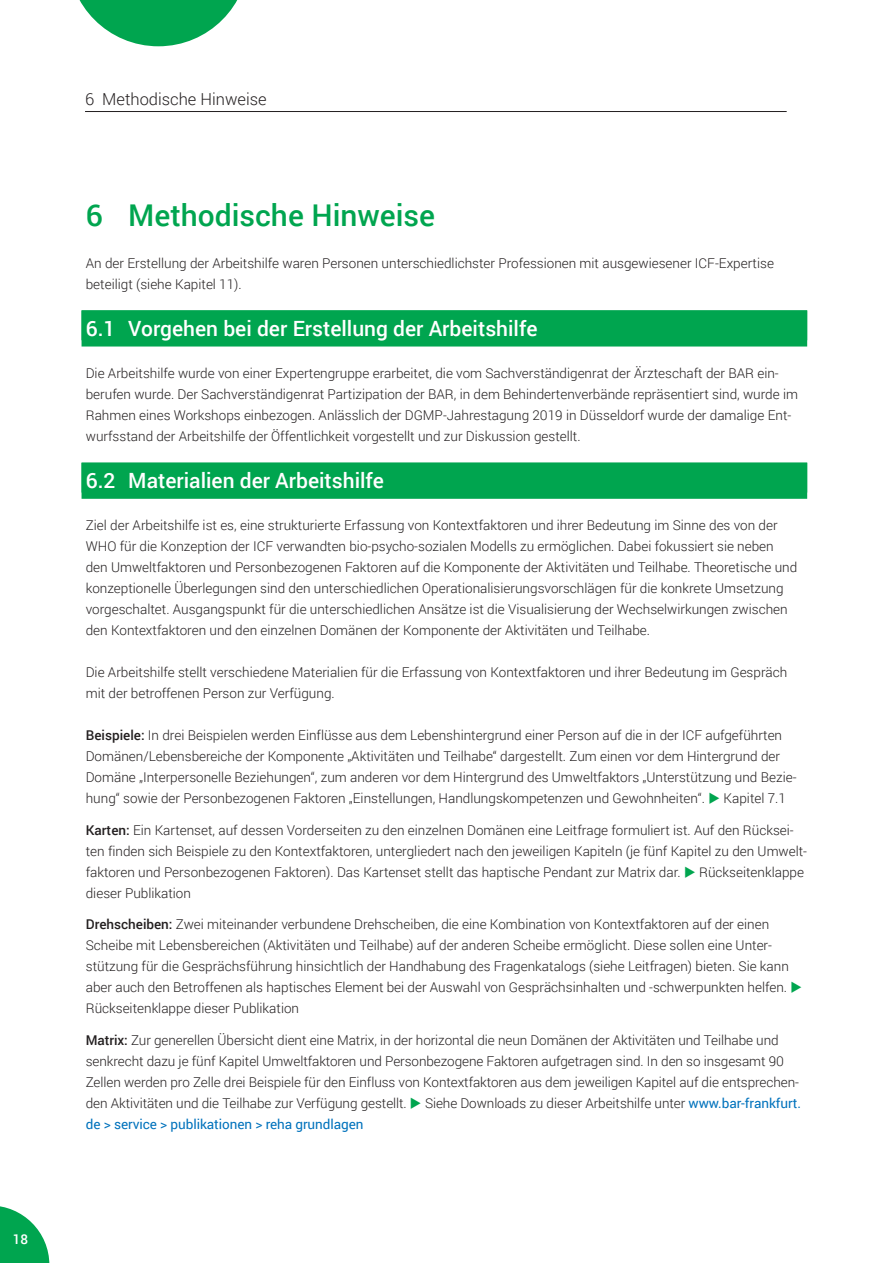
<style>
.page{position:relative;width:893px;height:1263px;background:#fff}
.page>*{position:absolute;margin:0;border:0;box-sizing:border-box;transform-origin:0 0}
.Headline_20pt{font:500 30px "Roboto";color:#00a54f}
.Subheadline_14pt{font:500 21px "Roboto";color:#fff}
.Kopfzeile_11pt{font:300 16.5px "Roboto";color:#231f20}
.Fließtext_9pt{font:300 13.5px/21px "Roboto";color:#231f20}
.t1{font:500 13.5px "Roboto";color:#fff}
.s1{font-weight:500}
.s2{color:#00a54f}
.s3{font-weight:400;color:#0072bc}
</style>
<div class="page">
<hr style="left:85px;top:111px;width:702px;height:1px;background:#231f20">
<svg style="left:0;top:1206px;width:49px;height:57px"></svg>
<div style="left:82px;top:310px;width:725px;height:36px;background:#00a54f"></div>
<div style="left:82px;top:463px;width:725px;height:36px;background:#00a54f"></div>
<svg style="left:79px;top:0;width:159px;height:46px"></svg>
<p class="t1" style="left:13px;top:1230px;width:17px">18</p>
<p class="Kopfzeile_11pt" style="left:85px;top:88px;width:183px">6 Methodische Hinweise</p>
<p class="Headline_20pt" style="left:86px;top:194px;width:351px">6 Methodische Hinweise</p>
<p class="Fließtext_9pt" style="left:86px;top:252px;width:690px">An der Erstellung der Arbeitshilfe waren Personen unterschiedlichster Professionen mit ausgewiesener ICF-Expertise beteiligt (siehe Kapitel 11).</p>
<p class="Subheadline_14pt" style="left:86px;top:314px;width:453px">6.1 Vorgehen bei der Erstellung der Arbeitshilfe</p>
<p class="Fließtext_9pt" style="left:86px;top:362px;width:714px">Die Arbeitshilfe wurde von einer Expertengruppe erarbeitet, die vom Sachverständigenrat der Ärzteschaft der BAR ein&shy;berufen wurde. Der Sachverständigenrat Partizipation der BAR, in dem Behindertenverbände repräsentiert sind, wurde im Rahmen eines Workshops einbezogen. Anlässlich der DGMP-Jahrestagung 2019 in Düsseldorf wurde der damalige Ent&shy;wurfsstand der Arbeitshilfe der Öffentlichkeit vorgestellt und zur Diskussion gestellt.</p>
<p class="Subheadline_14pt" style="left:86px;top:466px;width:300px">6.2 Materialien der Arbeitshilfe</p>
<p class="Fließtext_9pt" style="left:86px;top:515px;width:713px">Ziel der Arbeitshilfe ist es, eine strukturierte Erfassung von Kontextfaktoren und ihrer Bedeutung im Sinne des von der WHO für die Konzeption der ICF verwandten bio-psycho-sozialen Modells zu ermöglichen. Dabei fokussiert sie neben den Umweltfaktoren und Personbezogenen Faktoren auf die Komponente der Aktivitäten und Teilhabe. Theoretische und konzeptionelle Überlegungen sind den unterschiedlichen Operationalisierungsvorschlägen für die konkrete Umsetzung vorgeschaltet. Ausgangspunkt für die unterschiedlichen Ansätze ist die Visualisierung der Wechselwirkungen zwischen den Kontextfaktoren und den einzelnen Domänen der Komponente der Aktivitäten und Teilhabe.</p>
<p class="Fließtext_9pt" style="left:86px;top:662px;width:703px">Die Arbeitshilfe stellt verschiedene Materialien für die Erfassung von Kontextfaktoren und ihrer Bedeutung im Gespräch mit der betroffenen Person zur Verfügung.</p>
<p class="Fließtext_9pt" style="left:86px;top:725px;width:712px"><span class="s1">Beispiele:</span> In drei Beispielen werden Einflüsse aus dem Lebenshintergrund einer Person auf die in der ICF aufgeführten Domänen/Lebensbereiche der Komponente „Aktivitäten und Teilhabe“ dargestellt. Zum einen vor dem Hintergrund der Domäne „Interpersonelle Beziehungen“, zum anderen vor dem Hintergrund des Umweltfaktors „Unterstützung und Bezie&shy;hung“ sowie der Personbezogenen Faktoren „Einstellungen, Handlungskompetenzen und Gewohnheiten“. <span class="s2">◆</span> Kapitel 7.1</p>
<p class="Fließtext_9pt" style="left:86px;top:819px;width:723px"><span class="s1">Karten:</span> Ein Kartenset, auf dessen Vorderseiten zu den einzelnen Domänen eine Leitfrage formuliert ist. Auf den Rücksei&shy;ten finden sich Beispiele zu den Kontextfaktoren, untergliedert nach den jeweiligen Kapiteln (je fünf Kapitel zu den Umwelt&shy;faktoren und Personbezogenen Faktoren). Das Kartenset stellt das haptische Pendant zur Matrix dar. <span class="s2">◆</span> Rückseitenklappe dieser Publikation</p>
<p class="Fließtext_9pt" style="left:86px;top:914px;width:718px"><span class="s1">Drehscheiben:</span> Zwei miteinander verbundene Drehscheiben, die eine Kombination von Kontextfaktoren auf der einen Scheibe mit Lebensbereichen (Aktivitäten und Teilhabe) auf der anderen Scheibe ermöglicht. Diese sollen eine Unter&shy;stützung für die Gesprächsführung hinsichtlich der Handhabung des Fragenkatalogs (siehe Leitfragen) bieten. Sie kann aber auch den Betroffenen als haptisches Element bei der Auswahl von Gesprächsinhalten und -schwerpunkten helfen. <span class="s2">◆ </span>Rückseitenklappe dieser Publikation</p>
<p class="Fließtext_9pt" style="left:86px;top:1029px;width:717px"><span class="s1">Matrix:</span> Zur generellen Übersicht dient eine Matrix, in der horizontal die neun Domänen der Aktivitäten und Teilhabe und senkrecht dazu je fünf Kapitel Umweltfaktoren und Personbezogene Faktoren aufgetragen sind. In den so insgesamt 90<br>Zellen werden pro Zelle drei Beispiele für den Einfluss von Kontextfaktoren aus dem jeweiligen Kapitel auf die entsprechen&shy;den Aktivitäten und die Teilhabe zur Verfügung gestellt. <span class="s2">◆</span> Siehe Downloads zu dieser Arbeitshilfe unter <span class="s3">www.bar-frankfurt. de &gt; service &gt; publikationen &gt; reha grundlagen</span></p>
</div>
